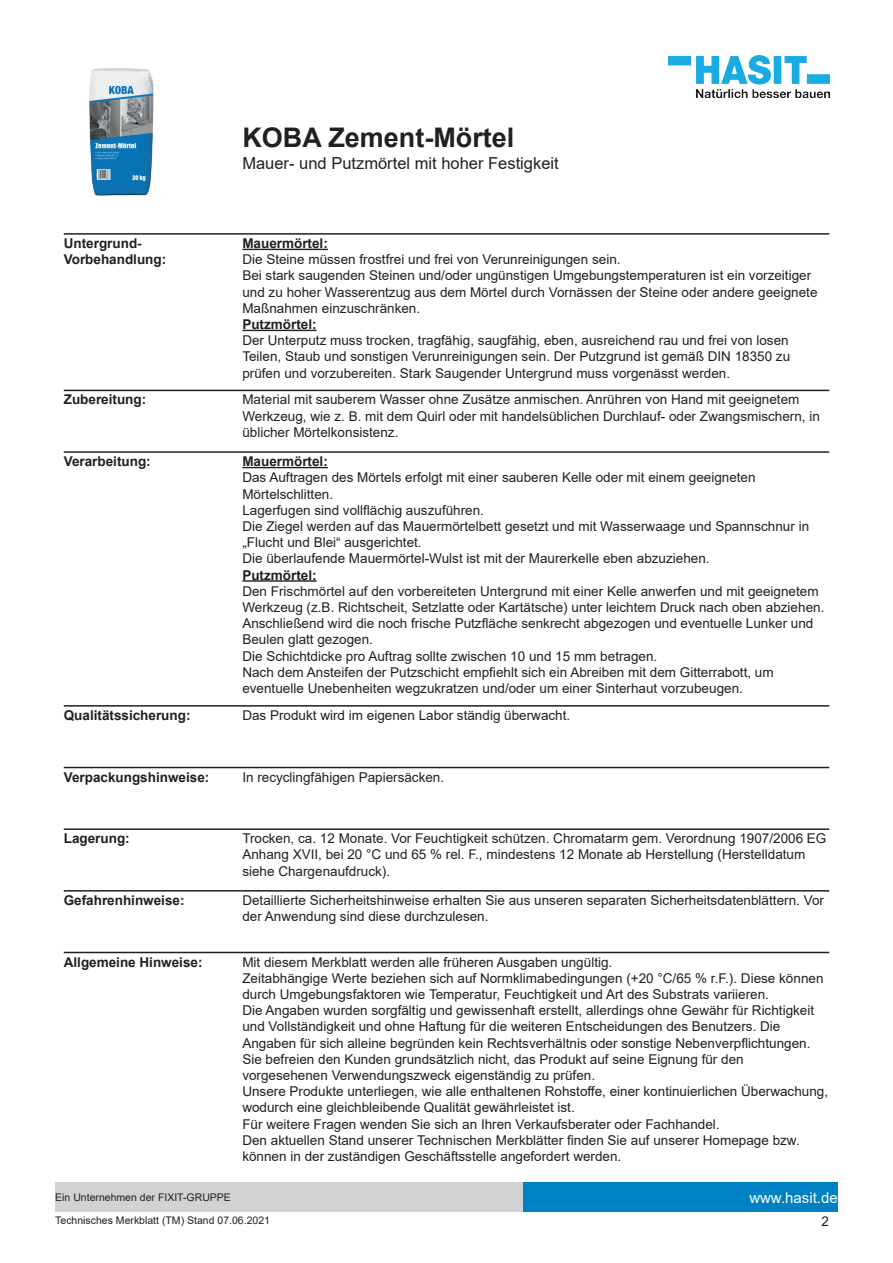
<style>
.page{position:relative;width:893px;height:1263px;background:#fff}
.page>*{position:absolute;margin:0;border:0;box-sizing:border-box;transform-origin:0 0}
.t1{font:700 27px "Arial";color:#231f20}
.t2{font:16.5px "Arial";color:#231f20}
.t3{font:15px "Arial";color:#fff}
.t4{font:13.5px/16.2px "Arial";color:#231f20}
.t5{font:700 13.5px/16.2px "Arial";color:#231f20}
.t6{font:10.5px "Arial";color:#231f20}
</style>
<div class="page">
<img style="left:89px;top:68px;width:65px;height:128px">
<img style="left:669px;top:55px;width:160px;height:43px">
<div style="left:523px;top:1182px;width:315px;height:30px;background:#0081c3"></div>
<div style="left:55px;top:1182px;width:468px;height:30px;background:#d1d2d4"></div>
<hr style="left:64px;top:233px;width:765px;height:2px;background:#231f20">
<hr style="left:242px;top:249px;width:86px;height:1px;background:#231f20">
<hr style="left:242px;top:330px;width:75px;height:1px;background:#231f20">
<hr style="left:64px;top:390px;width:765px;height:1px;background:#231f20">
<hr style="left:64px;top:451px;width:765px;height:2px;background:#231f20">
<hr style="left:242px;top:467px;width:86px;height:1px;background:#231f20">
<hr style="left:242px;top:580px;width:75px;height:2px;background:#231f20">
<hr style="left:64px;top:705px;width:765px;height:2px;background:#231f20">
<hr style="left:64px;top:767px;width:765px;height:1px;background:#231f20">
<hr style="left:64px;top:828px;width:765px;height:2px;background:#231f20">
<hr style="left:64px;top:890px;width:765px;height:1px;background:#231f20">
<hr style="left:64px;top:952px;width:765px;height:1px;background:#231f20">
<h1 class="t1" style="left:242px;top:119px;width:274px">KOBA Zement-Mörtel</h1>
<p class="t2" style="left:242px;top:152px;width:318px">Mauer- und Putzmörtel mit hoher Festigkeit</p>
<p class="t5" style="left:64px;top:235px;width:104px">Untergrund-<br>Vorbehandlung:</p>
<p class="t5" style="left:242px;top:235px;width:87px">Mauermörtel:</p>
<p class="t4" style="left:242px;top:251px;width:577px">Die Steine müssen frostfrei und frei von Verunreinigungen sein.<br>Bei stark saugenden Steinen und/oder ungünstigen Umgebungstemperaturen ist ein vorzeitiger und zu hoher Wasserentzug aus dem Mörtel durch Vornässen der Steine oder andere geeignete Maßnahmen einzuschränken.</p>
<p class="t5" style="left:242px;top:316px;width:76px">Putzmörtel:</p>
<p class="t4" style="left:242px;top:332px;width:549px;text-align:justify">Der Unterputz muss trocken, tragfähig, saugfähig, eben, ausreichend rau und frei von losen Teilen, Staub und sonstigen Verunreinigungen sein. Der Putzgrund ist gemäß DIN 18350 zu prüfen und vorzubereiten. Stark Saugender Untergrund muss vorgenässt werden.</p>
<p class="t5" style="left:64px;top:392px;width:84px">Zubereitung:</p>
<p class="t4" style="left:242px;top:392px;width:579px">Material mit sauberem Wasser ohne Zusätze anmischen. Anrühren von Hand mit geeignetem<br>Werkzeug, wie z. B. mit dem Quirl oder mit handelsüblichen Durchlauf- oder Zwangsmischern, in üblicher Mörtelkonsistenz.</p>
<p class="t5" style="left:64px;top:453px;width:89px">Verarbeitung:</p>
<p class="t5" style="left:242px;top:453px;width:87px">Mauermörtel:</p>
<p class="t4" style="left:242px;top:469px;width:568px">Das Auftragen des Mörtels erfolgt mit einer sauberen Kelle oder mit einem geeigneten Mörtelschlitten.<br>Lagerfugen sind vollflächig auszuführen.<br>Die Ziegel werden auf das Mauermörtelbett gesetzt und mit Wasserwaage und Spannschnur in „Flucht und Blei“ ausgerichtet.<br>Die überlaufende Mauermörtel-Wulst ist mit der Maurerkelle eben abzuziehen.</p>
<p class="t5" style="left:242px;top:567px;width:76px">Putzmörtel:</p>
<p class="t4" style="left:242px;top:583px;width:583px">Den Frischmörtel auf den vorbereiteten Untergrund mit einer Kelle anwerfen und mit geeignetem Werkzeug (z.B. Richtscheit, Setzlatte oder Kartätsche) unter leichtem Druck nach oben abziehen.<br>Anschließend wird die noch frische Putzfläche senkrecht abgezogen und eventuelle Lunker und Beulen glatt gezogen.<br>Die Schichtdicke pro Auftrag sollte zwischen 10 und 15 mm betragen.<br>Nach dem Ansteifen der Putzschicht empfiehlt sich ein Abreiben mit dem Gitterrabott, um eventuelle Unebenheiten wegzukratzen und/oder um einer Sinterhaut vorzubeugen.</p>
<p class="t5" style="left:64px;top:707px;width:128px">Qualitätssicherung:</p>
<p class="t4" style="left:242px;top:707px;width:329px">Das Produkt wird im eigenen Labor ständig überwacht.</p>
<p class="t5" style="left:64px;top:769px;width:147px">Verpackungshinweise:</p>
<p class="t4" style="left:242px;top:769px;width:203px">In recyclingfähigen Papiersäcken.</p>
<p class="t5" style="left:64px;top:830px;width:68px">Lagerung:</p>
<p class="t4" style="left:242px;top:830px;width:586px">Trocken, ca. 12 Monate. Vor Feuchtigkeit schützen. Chromatarm gem. Verordnung 1907/2006 EG<br>Anhang XVII, bei 20 °C und 65 % rel. F., mindestens 12 Monate ab Herstellung (Herstelldatum siehe Chargenaufdruck).</p>
<p class="t5" style="left:64px;top:892px;width:122px">Gefahrenhinweise:</p>
<p class="t4" style="left:242px;top:892px;width:583px">Detaillierte Sicherheitshinweise erhalten Sie aus unseren separaten Sicherheitsdatenblättern. Vor der Anwendung sind diese durchzulesen.</p>
<p class="t5" style="left:64px;top:954px;width:140px">Allgemeine Hinweise:</p>
<p class="t4" style="left:242px;top:954px;width:587px">Mit diesem Merkblatt werden alle früheren Ausgaben ungültig.<br>Zeitabhängige Werte beziehen sich auf Normklimabedingungen (+20 °C/65 % r.F.). Diese können durch Umgebungsfaktoren wie Temperatur, Feuchtigkeit und Art des Substrats variieren.<br>Die Angaben wurden sorgfältig und gewissenhaft erstellt, allerdings ohne Gewähr für Richtigkeit und Vollständigkeit und ohne Haftung für die weiteren Entscheidungen des Benutzers. Die Angaben für sich alleine begründen kein Rechtsverhältnis oder sonstige Nebenverpflichtungen.<br>Sie befreien den Kunden grundsätzlich nicht, das Produkt auf seine Eignung für den vorgesehenen Verwendungszweck eigenständig zu prüfen.<br>Unsere Produkte unterliegen, wie alle enthaltenen Rohstoffe, einer kontinuierlichen Überwachung, wodurch eine gleichbleibende Qualität gewährleistet ist.<br>Für weitere Fragen wenden Sie sich an Ihren Verkaufsberater oder Fachhandel.<br>Den aktuellen Stand unserer Technischen Merkblätter finden Sie auf unserer Homepage bzw. können in der zuständigen Geschäftsstelle angefordert werden.</p>
<p class="t6" style="left:55px;top:1190px;width:177px">Ein Unternehmen der FIXIT-GRUPPE</p>
<p class="t3" style="left:749px;top:1187px;width:90px">www.hasit.de</p>
<p class="t6" style="left:55px;top:1213px;width:216px">Technisches Merkblatt (TM) Stand 07.06.2021</p>
<p class="t4" style="left:821px;top:1213px;width:9px">2</p>
</div>
